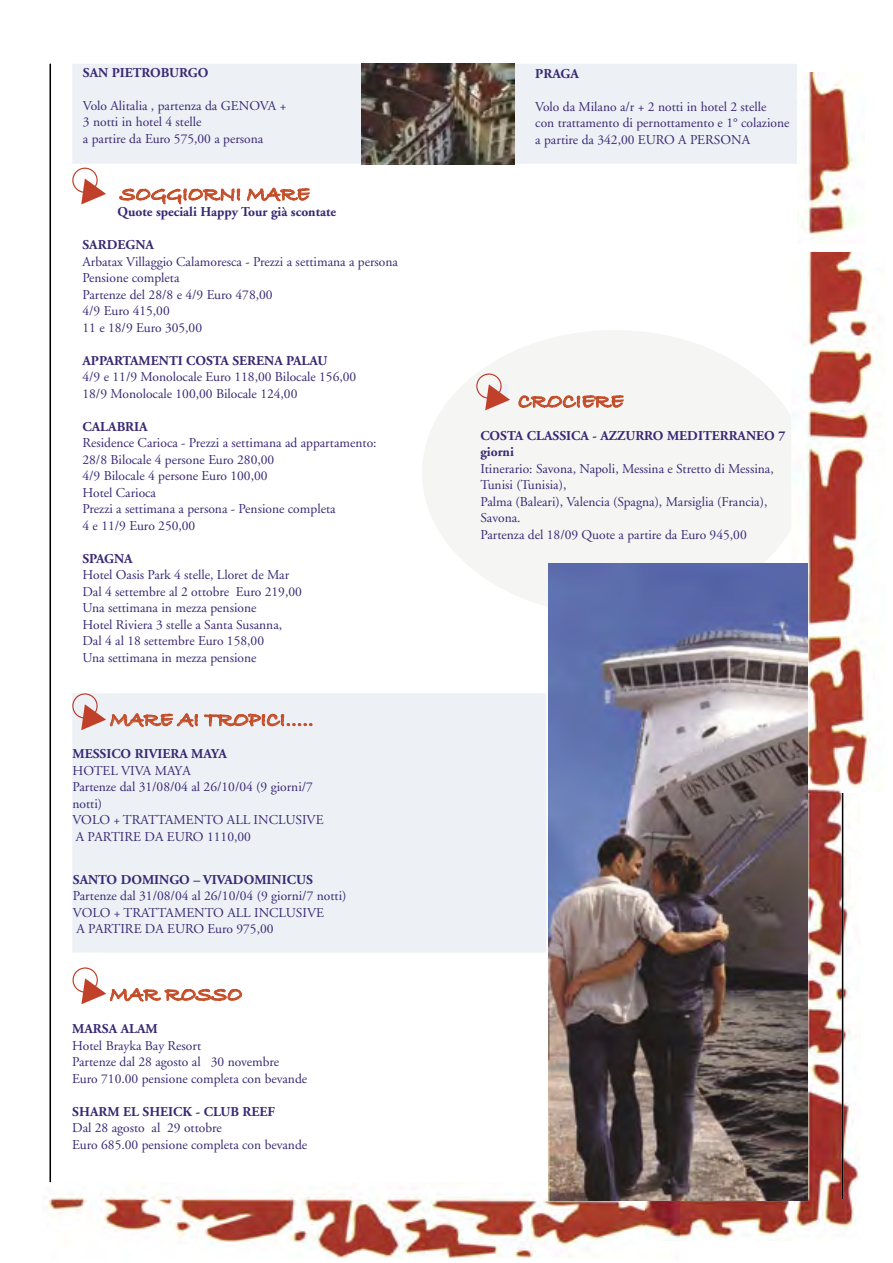
<style>
.page{position:relative;width:893px;height:1263px;background:#fff}
.page>*{position:absolute;margin:0;border:0;box-sizing:border-box;transform-origin:0 0}
.t1{font:21px "Bradley Hand ITCTT Bold";color:#c44d29}
.t2{font:13.5px/16.5px "Adobe Garamond";color:#392873}
.t3{font:700 13.5px "Adobe Garamond";color:#392873}
.s1{font-weight:700}
</style>
<div class="page">
<svg style="left:50px;top:64px;width:1px;height:1118px"></svg>
<svg style="left:422px;top:330px;width:369px;height:276px;fill:#f5f5f4"></svg>
<div style="left:72px;top:64px;width:725px;height:100px;background:#edf1f5"></div>
<div style="left:72px;top:693px;width:474px;height:259px;background:#edf1f5"></div>
<img style="left:45px;top:1182px;width:600px;height:77px">
<img style="left:792px;top:252px;width:89px;height:540px">
<img style="left:680px;top:792px;width:179px;height:448px">
<img style="left:842px;top:792px;width:1px;height:407px">
<img style="left:843px;top:792px;width:1px;height:407px">
<img style="left:645px;top:1201px;width:35px;height:40px">
<img style="left:808px;top:788px;width:53px;height:4px">
<img style="left:795px;top:72px;width:70px;height:172px">
<svg style="left:72px;top:168px;width:34px;height:36px"></svg>
<div style="left:73px;top:874px;width:287px;height:72px;background:#edf1f5"></div>
<img style="left:361px;top:64px;width:153px;height:100px">
<svg style="left:476px;top:373px;width:34px;height:37px"></svg>
<img style="left:548px;top:563px;width:260px;height:638px">
<svg style="left:72px;top:693px;width:126px;height:46px;background:#e6d8d8"></svg>
<svg style="left:204px;top:705px;width:109px;height:34px;background:#e7dcdb"></svg>
<svg style="left:518px;top:387px;width:106px;height:33px"></svg>
<svg style="left:72px;top:967px;width:170px;height:38px"></svg>
<svg style="left:119px;top:188px;width:122px;height:17px"></svg>
<svg style="left:247px;top:187px;width:63px;height:15px"></svg>
<p class="t3" style="left:83px;top:65px;width:127px">SAN PIETROBURGO</p>
<p class="t2" style="left:83px;top:98px;width:205px">Volo Alitalia , partenza da GENOVA +<br>3 notti in hotel 4 stelle<br>a partire da Euro 575,00 a persona</p>
<p class="t1" style="left:120px;top:182px;width:191px">SOGGIORNI MARE</p>
<p class="t3" style="left:118px;top:205px;width:220px">Quote speciali Happy Tour già scontate</p>
<p class="t2" style="left:82px;top:237px;width:317px"><span class="s1">SARDEGNA<br></span>Arbatax Villaggio Calamoresca - Prezzi a settimana a persona<br>Pensione completa<br>Partenze del 28/8 e 4/9 Euro 478,00<br>4/9 Euro 415,00<br>11 e 18/9 Euro 305,00</p>
<p class="t2" style="left:82px;top:353px;width:275px"><span class="s1">APPARTAMENTI COSTA SERENA PALAU<br></span>4/9 e 11/9 Monolocale Euro 118,00 Bilocale 156,00<br>18/9 Monolocale 100,00 Bilocale 124,00</p>
<p class="t2" style="left:82px;top:419px;width:296px"><span class="s1">CALABRIA<br></span>Residence Carioca - Prezzi a settimana ad appartamento:<br>28/8 Bilocale 4 persone Euro 280,00<br>4/9 Bilocale 4 persone Euro 100,00<br>Hotel Carioca<br>Prezzi a settimana a persona - Pensione completa<br>4 e 11/9 Euro 250,00</p>
<p class="t2" style="left:82px;top:551px;width:221px"><span class="s1">SPAGNA<br></span>Hotel Oasis Park 4 stelle, Lloret de Mar<br>Dal 4 settembre al 2 ottobre Euro 219,00<br>Una settimana in mezza pensione<br>Hotel Riviera 3 stelle a Santa Susanna,<br>Dal 4 al 18 settembre Euro 158,00<br>Una settimana in mezza pensione</p>
<p class="t1" style="left:110px;top:708px;width:205px">MARE AI TROPICI…..</p>
<p class="t2" style="left:72px;top:746px;width:253px"><span class="s1">MESSICO RIVIERA MAYA<br></span>HOTEL VIVA MAYA<br>Partenze dal 31/08/04 al 26/10/04 (9 giorni/7 notti)<br>VOLO + TRATTAMENTO ALL INCLUSIVE<br>A PARTIRE DA EURO 1110,00</p>
<p class="t2" style="left:73px;top:871px;width:275px"><span class="s1">SANTO DOMINGO – VIVADOMINICUS </span>Partenze dal 31/08/04 al 26/10/04 (9 giorni/7 notti)<br>VOLO + TRATTAMENTO ALL INCLUSIVE<br>A PARTIRE DA EURO Euro 975,00</p>
<p class="t1" style="left:110px;top:982px;width:134px">MAR ROSSO</p>
<p class="t2" style="left:72px;top:1021px;width:236px"><span class="s1">MARSA ALAM<br></span>Hotel Brayka Bay Resort<br>Partenze dal 28 agosto al 30 novembre<br>Euro 710.00 pensione completa con bevande</p>
<p class="t2" style="left:72px;top:1103px;width:236px"><span class="s1">SHARM EL SHEICK - CLUB REEF<br></span>Dal 28 agosto al 29 ottobre<br>Euro 685.00 pensione completa con bevande</p>
<p class="t3" style="left:535px;top:66px;width:45px">PRAGA</p>
<p class="t2" style="left:535px;top:99px;width:256px">Volo da Milano a/r + 2 notti in hotel 2 stelle<br>con trattamento di pernottamento e 1° colazione a partire da 342,00 EURO A PERSONA</p>
<p class="t1" style="left:518px;top:389px;width:107px">CROCIERE</p>
<p class="t2" style="left:480px;top:428px;width:306px"><span class="s1">COSTA CLASSICA - AZZURRO MEDITERRANEO 7 giorni<br></span>Itinerario: Savona, Napoli, Messina e Stretto di Messina, Tunisi (Tunisia),<br>Palma (Baleari), Valencia (Spagna), Marsiglia (Francia), Savona.<br>Partenza del 18/09 Quote a partire da Euro 945,00</p>
</div>
